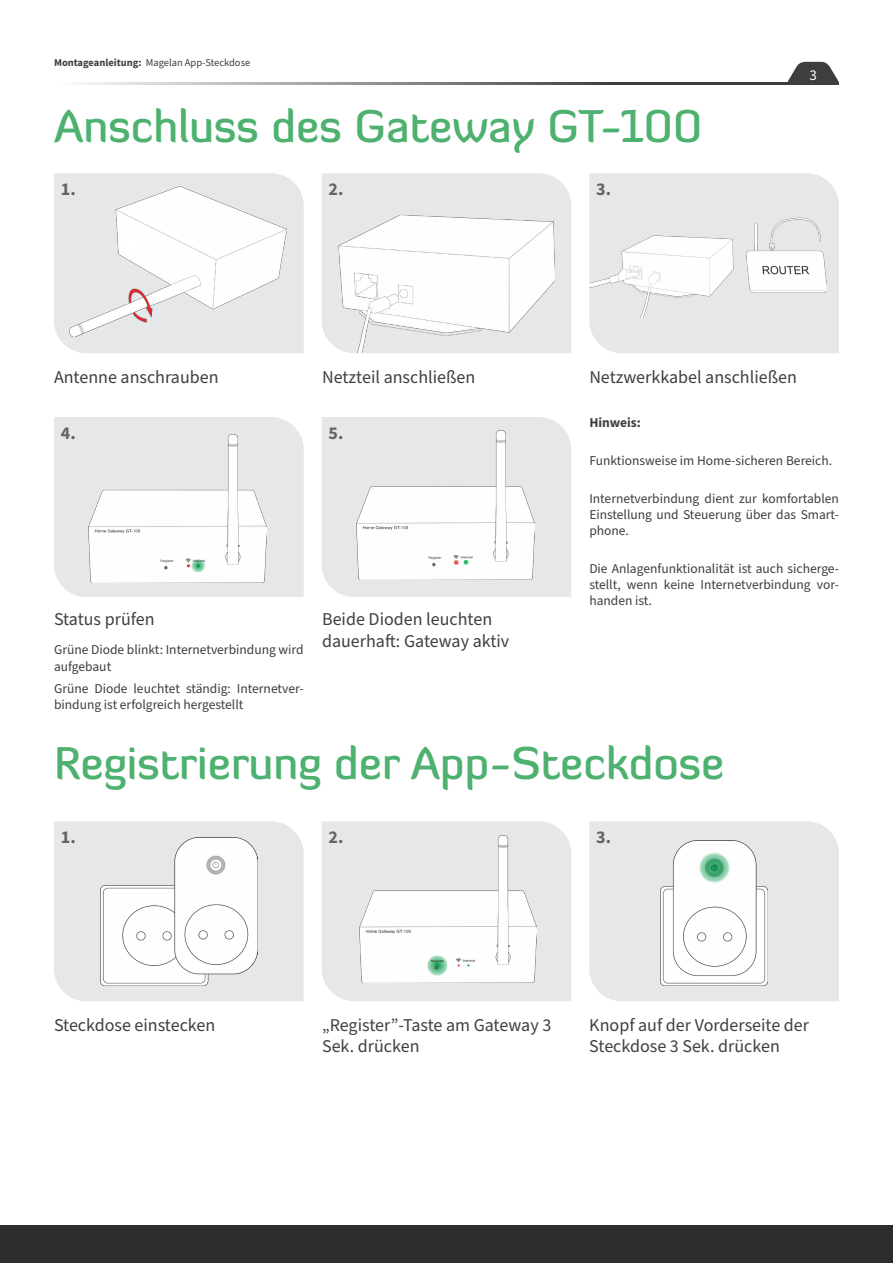
<style>
.page{position:relative;width:893px;height:1263px;background:#fff}
.page>*{position:absolute;margin:0;border:0;box-sizing:border-box;transform-origin:0 0}
.t1{font:500 45px "Diavlo";color:#4eb170}
.t2{font:18px/21.6px "Source Sans Pro";color:#413f41}
.t3{font:700 18px "Source Sans Pro";color:#646464}
.t4{font:15px "Source Sans Pro";color:#fff}
.Body_Text__Regular{font:13.5px/16.2px "Source Sans Pro";color:#3e3e3f}
.Body_Text__Regular-2{font:700 13.5px "Source Sans Pro";color:#3e3e3f}
.t5{font:10.5px "Source Sans Pro";color:#3e3e3f}
.s1{font-weight:700}
</style>
<div class="page">
<svg style="left:787px;top:62px;width:52px;height:20px"></svg>
<svg style="left:82px;top:82px;width:757px;height:3px;background:#7d7e80"></svg>
<div style="left:0;top:1225px;width:893px;height:38px;background:#2d2d2e"></div>
<div style="left:54px;top:173px;width:250px;height:180px;background:#e6e7e9"></div>
<img style="left:69px;top:187px;width:217px;height:149px">
<div style="left:322px;top:173px;width:249px;height:180px;background:#e6e7e9"></div>
<img style="left:338px;top:175px;width:217px;height:178px">
<div style="left:589px;top:173px;width:250px;height:180px;background:#e6e7e9"></div>
<img style="left:589px;top:216px;width:237px;height:102px">
<div style="left:54px;top:417px;width:250px;height:180px;background:#e6e7e9"></div>
<img style="left:89px;top:434px;width:178px;height:149px">
<div style="left:322px;top:417px;width:249px;height:180px;background:#e6e7e9"></div>
<img style="left:357px;top:431px;width:177px;height:148px">
<div style="left:54px;top:821px;width:250px;height:180px;background:#e6e7e9"></div>
<img style="left:100px;top:837px;width:157px;height:149px">
<div style="left:322px;top:821px;width:249px;height:180px;background:#e6e7e9"></div>
<img style="left:360px;top:835px;width:176px;height:147px">
<div style="left:589px;top:821px;width:250px;height:180px;background:#e6e7e9"></div>
<img style="left:661px;top:841px;width:106px;height:145px">
<p class="t5" style="left:54px;top:55px;width:198px"><span class="s1">Montageanleitung:</span> Magelan App-Steckdose</p>
<p class="t1" style="left:54px;top:98px;width:650px">Anschluss des Gateway GT-100</p>
<p class="t3" style="left:61px;top:177px;width:16px">1.</p>
<p class="t3" style="left:329px;top:177px;width:16px">2.</p>
<p class="t3" style="left:596px;top:177px;width:16px">3.</p>
<p class="t4" style="left:809px;top:65px;width:9px">3</p>
<p class="t2" style="left:54px;top:366px;width:166px">Antenne anschrauben</p>
<p class="t2" style="left:322px;top:366px;width:155px">Netzteil anschließen</p>
<p class="t2" style="left:589px;top:366px;width:209px">Netzwerkkabel anschließen</p>
<p class="t3" style="left:61px;top:421px;width:16px">4.</p>
<p class="t3" style="left:329px;top:421px;width:16px">5.</p>
<p class="t2" style="left:54px;top:609px;width:102px">Status prüfen</p>
<p class="Body_Text__Regular" style="left:54px;top:642px;width:251px">Grüne Diode blinkt: Internetverbindung wird aufgebaut</p>
<p class="Body_Text__Regular" style="left:54px;top:680px;width:251px">Grüne Diode leuchtet ständig: Internetver&shy;bindung ist erfolgreich hergestellt</p>
<p class="t2" style="left:322px;top:609px;width:189px">Beide Dioden leuchten dauerhaft: Gateway aktiv</p>
<p class="Body_Text__Regular-2" style="left:589px;top:414px;width:53px">Hinweis:</p>
<p class="Body_Text__Regular" style="left:589px;top:453px;width:244px">Funktionsweise im Home-sicheren Bereich.</p>
<p class="Body_Text__Regular" style="left:589px;top:491px;width:251px;text-align:justify">Internetverbindung dient zur komfortablen Einstellung und Steuerung über das Smart&shy;phone.</p>
<p class="Body_Text__Regular" style="left:589px;top:561px;width:251px;text-align:justify">Die Anlagenfunktionalität ist auch sicherge&shy;stellt, wenn keine Internetverbindung vor&shy;handen ist.</p>
<p class="t1" style="left:54px;top:735px;width:672px">Registrierung der App-Steckdose</p>
<p class="t3" style="left:61px;top:825px;width:16px">1.</p>
<p class="t3" style="left:329px;top:825px;width:16px">2.</p>
<p class="t3" style="left:596px;top:825px;width:16px">3.</p>
<p class="t2" style="left:54px;top:1014px;width:163px">Steckdose einstecken</p>
<p class="t2" style="left:322px;top:1014px;width:231px">„Register”-Taste am Gateway 3<br>Sek. drücken</p>
<p class="t2" style="left:589px;top:1014px;width:221px">Knopf auf der Vorderseite der<br>Steckdose 3 Sek. drücken</p>
</div>
